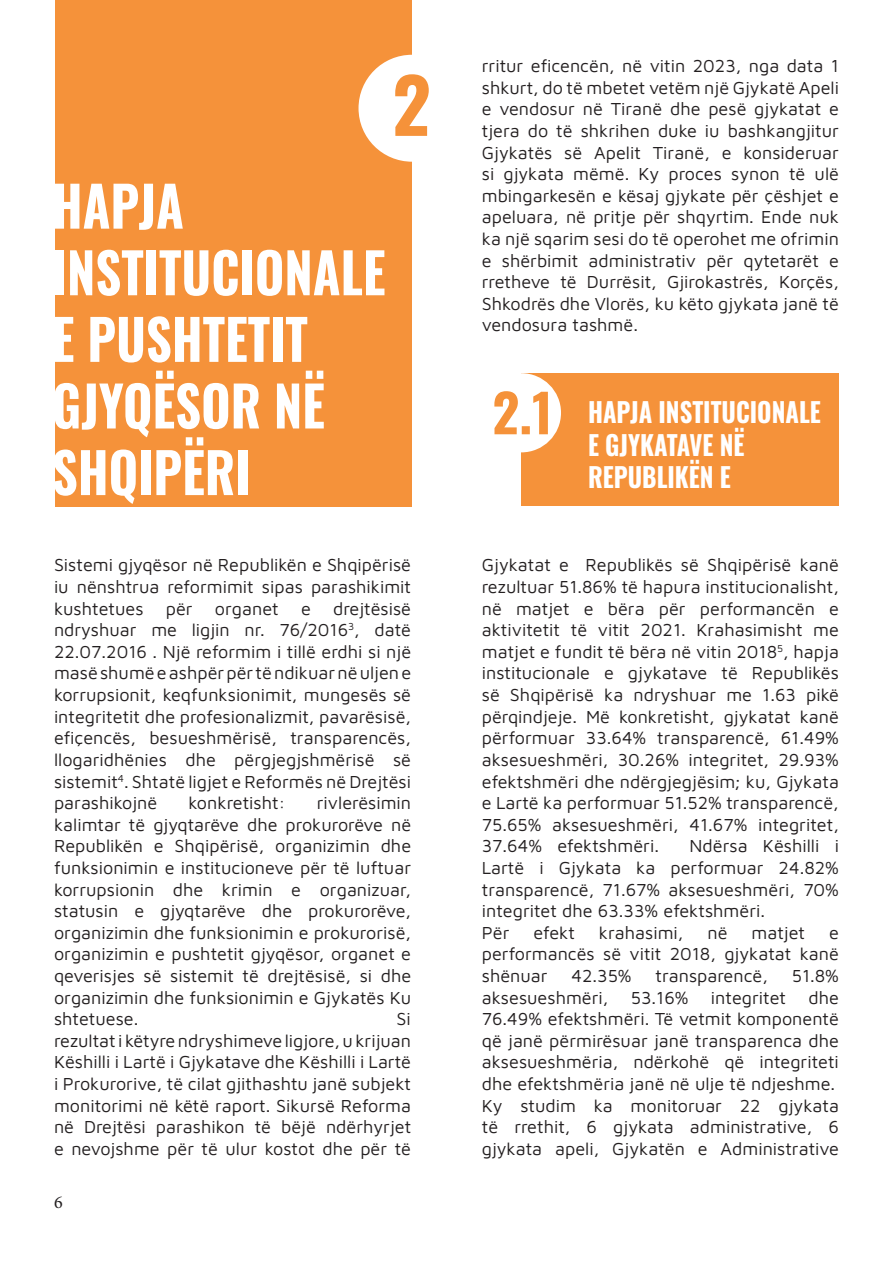
<style>
.page{position:relative;width:893px;height:1263px;background:#fff}
.page>*{position:absolute;margin:0;border:0;box-sizing:border-box;transform-origin:0 0}
.t1{font:700 55.5px/66.6px "Oswald";color:#fff;scale:.91 1}
.t2{font:700 27px/32.4px "Oswald";color:#fff;scale:.91 1}
.t3{font:18px/21.6px "Maven Pro";color:#231f20;text-align:justify}
.t4{font:18px "Minion Pro";color:#231f20}
</style>
<div class="page">
<div style="left:56px;top:0;width:356px;height:506px;background:#f5923a"></div>
<div style="left:358px;top:55px;width:107px;height:107px;background:#fff;border-radius:50%"></div>
<svg style="left:395px;top:74px;width:34px;height:62px"></svg>
<div style="left:521px;top:373px;width:318px;height:133px;background:#f5923a"></div>
<div style="left:482px;top:373px;width:79px;height:79px;background:#fff;border-radius:50%"></div>
<svg style="left:494px;top:391px;width:54px;height:43px"></svg>
<p class="t1" style="left:52px;top:167px;width:368px">HAPJA<br>INSTITUCIONALE<br>E PUSHTETIT<br>GJYQËSOR NË<br>SHQIPËRI</p>
<p class="t3" style="left:54px;top:553px;width:359px">Sistemi gjyqësor në Republikën e Shqipërisë iu nënshtrua reformimit sipas parashikimit kushtetues për organet e drejtësisë ndryshuar me ligjin nr. 76/2016<sup>3</sup>, datë 22.07.2016 . Një reformim i tillë erdhi si një masë shumë e ashpër për të ndikuar në uljen e korrupsionit, keqfunksionimit, mungesës së integritetit dhe profesionalizmit, pavarësisë, efiçencës, besueshmërisë, transparencës, llogaridhënies dhe përgjegjshmërisë së sistemit<sup>4</sup>. Shtatë ligjet e Reformës në Drejtësi parashikojnë</p>
<p class="t3" style="left:189px;top:791px;width:99px">konkretisht:</p>
<p class="t3" style="left:54px;top:791px;width:359px;text-indent:263px">rivlerësimin kalimtar të gjyqtarëve dhe prokurorëve në Republikën e Shqipërisë, organizimin dhe funksionimin e institucioneve për të luftuar korrupsionin dhe krimin e organizuar, statusin e gjyqtarëve dhe prokurorëve, organizimin dhe funksionimin e prokurorisë, organizimin e pushtetit gjyqësor, organet e qeverisjes së sistemit të drejtësisë, si dhe organizimin dhe funksionimin e Gjykatës Ku shtetuese.</p>
<p class="t3" style="left:54px;top:1007px;width:359px;text-indent:343px">Si rezultat i këtyre ndryshimeve ligjore, u krijuan Këshilli i Lartë i Gjykatave dhe Këshilli i Lartë i Prokurorive, të cilat gjithashtu janë subjekt monitorimi në këtë raport. Sikursë Reforma në Drejtësi parashikon të bëjë ndërhyrjet e nevojshme për të ulur kostot dhe për të</p>
<p class="t4" style="left:54px;top:1190px;width:10px">6</p>
<p class="t3" style="left:482px;top:54px;width:359px">rritur eficencën, në vitin 2023, nga data 1 shkurt, do të mbetet vetëm një Gjykatë Apeli e vendosur në Tiranë dhe pesë gjykatat e tjera do të shkrihen duke iu bashkangjitur Gjykatës së Apelit Tiranë, e konsideruar si gjykata mëmë. Ky proces synon të ulë mbingarkesën e kësaj gjykate për çëshjet e apeluara, në pritje për shqyrtim. Ende nuk ka një sqarim sesi do të operohet me ofrimin e shërbimit administrativ për qytetarët e rretheve të Durrësit, Gjirokastrës, Korçës, Shkodrës dhe Vlorës, ku këto gjykata janë të vendosura tashmë.</p>
<p class="t2" style="left:588px;top:394px;width:257px">HAPJA INSTITUCIONALE<br>E GJYKATAVE NË<br>REPUBLIKËN E</p>
<p class="t3" style="left:482px;top:553px;width:359px">Gjykatat e Republikës së Shqipërisë kanë rezultuar 51.86% të hapura institucionalisht, në matjet e bëra për performancën e aktivitetit të vitit 2021. Krahasimisht me matjet e fundit të bëra në vitin 2018<sup>5</sup>, hapja institucionale e gjykatave të Republikës së Shqipërisë ka ndryshuar me 1.63 pikë përqindjeje. Më konkretisht, gjykatat kanë përformuar 33.64% transparencë, 61.49% aksesueshmëri, 30.26% integritet, 29.93% efektshmëri dhe ndërgjegjësim; ku, Gjykata e Lartë ka performuar 51.52% transparencë, 75.65% aksesueshmëri, 41.67% integritet, 37.64% efektshmëri.</p>
<p class="t3" style="left:482px;top:834px;width:359px;text-indent:208px">Ndërsa Këshilli i Lartë i Gjykata ka performuar 24.82% transparencë, 71.67% aksesueshmëri, 70% integritet dhe 63.33% efektshmëri.</p>
<p class="t3" style="left:482px;top:920px;width:29px">Për</p>
<p class="t3" style="left:533px;top:920px;width:43px">efekt</p>
<p class="t3" style="left:599px;top:920px;width:86px">krahasimi,</p>
<p class="t3" style="left:707px;top:920px;width:22px">në</p>
<p class="t3" style="left:751px;top:920px;width:55px">matjet</p>
<p class="t3" style="left:482px;top:920px;width:359px;text-indent:347px">e performancës së vitit 2018, gjykatat kanë shënuar</p>
<p class="t3" style="left:482px;top:964px;width:359px;text-indent:310px">51.8% aksesueshmëri, 53.16% integritet dhe 76.49% efektshmëri. Të vetmit komponentë që janë përmirësuar janë transparenca dhe aksesueshmëria, ndërkohë që integriteti dhe efektshmëria janë në ulje të ndjeshme.</p>
<p class="t3" style="left:482px;top:1093px;width:359px">Ky studim ka monitoruar 22 gjykata të rrethit, 6 gjykata administrative, 6 gjykata apeli, Gjykatën e Administrative</p>
<p class="t3" style="left:571px;top:964px;width:62px">42.35%</p>
<p class="t3" style="left:655px;top:964px;width:114px">transparencë,</p>
</div>
